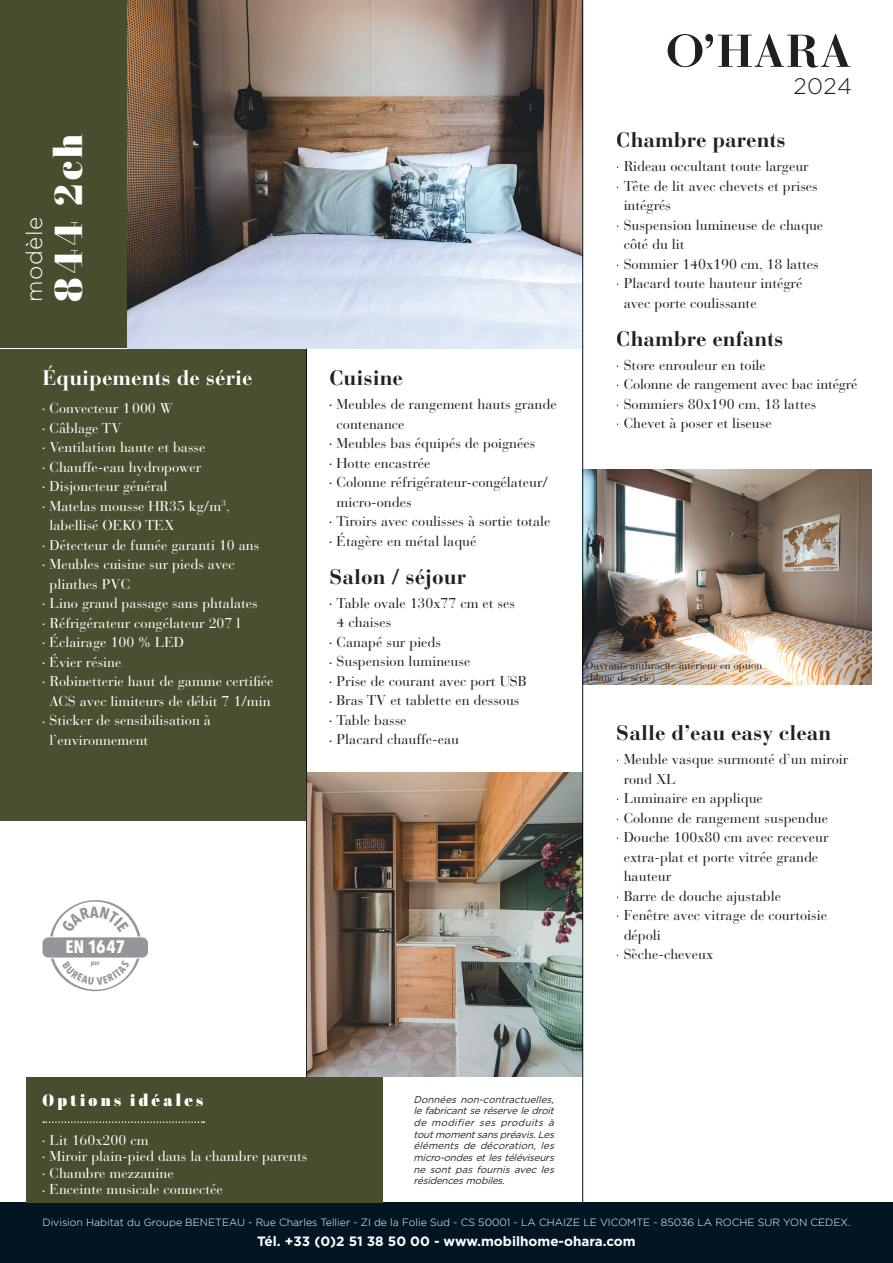
<style>
.page{position:relative;width:893px;height:1263px;background:#fff}
.page>*{position:absolute;margin:0;border:0;box-sizing:border-box;transform-origin:0 0}
.t1{font:900 39px "Abril Display";letter-spacing:.11em;color:#fff}
.t2{font:300 22.5px "Gotham";letter-spacing:.02em;color:#fff}
.t3{font:300 22.5px "Gotham";color:#231f20}
.t4{font:700 21px "Bauer Bodoni Std";color:#231f20}
.t5{font:700 21px "Bauer Bodoni Std";color:#fff}
.t6{font:700 18px "Avenir Next Condensed";color:#fff}
.t7{font:900 16.5px "Abril Display";letter-spacing:.2em;color:#fff}
.t8{font:14.25px/19.5px "Bauer Bodoni Std";color:#231f20}
.t9{font:14.25px/19.5px "Bauer Bodoni Std";color:#fff}
.t10{font:700 13.5px "Gotham";color:#fff}
.t11{font:300 10.5px "Gotham";color:#fff}
.t12{font:10.5px/12px "Bauer Bodoni Std";color:#231f20}
.t13{font:italic 9.75px/11.7px "Gotham";color:#231f20;text-align:justify}
.t14{font:700 6.6px "Avenir Next Condensed";color:#939598}
.s1{font-size:4.8px}
</style>
<div class="page">
<div style="left:0;top:0;width:128px;height:361px;background:#484d2e"></div>
<div style="left:0;top:349px;width:306px;height:472px;background:#4a4f30"></div>
<div style="left:43px;top:937px;width:105px;height:20px;background:#939598;border-radius:6px"></div>
<img style="left:307px;top:773px;width:275px;height:304px">
<img style="left:583px;top:470px;width:289px;height:214px">
<img style="left:128px;top:0;width:454px;height:349px">
<hr style="left:306px;top:349px;width:1px;height:854px;background:#011622">
<hr style="left:582px;top:0;width:1px;height:1205px;background:#011622">
<hr style="left:0;top:348px;width:128px;height:1px;background:#fff">
<div style="left:0;top:1202px;width:893px;height:61px;background:#011622"></div>
<div style="left:26px;top:1077px;width:357px;height:125px;background:#484d2e"></div>
<svg style="left:43px;top:1121px;width:161px;height:2px"></svg>
<svg style="left:668px;top:34px;width:182px;height:34px"></svg>
<svg style="left:51px;top:958px;width:88px;height:33px"></svg>
<svg style="left:50px;top:900px;width:90px;height:36px"></svg>
<h2 class="t2" style="left:20px;top:302px;width:86px;rotate:-90deg">modèle</h2>
<h1 class="t1" style="left:41px;top:302px;width:170px;rotate:-90deg">844 2ch</h1>
<h3 class="t5" style="left:43px;top:365px;width:211px">Équipements de série</h3>
<p class="t9" style="left:43px;top:399px;width:132px"><span class="s1">•</span> Convecteur 1000 W</p>
<p class="t9" style="left:43px;top:418px;width:81px"><span class="s1">•</span> Câblage TV</p>
<p class="t9" style="left:43px;top:438px;width:164px"><span class="s1">•</span> Ventilation haute et basse</p>
<p class="t9" style="left:43px;top:457px;width:160px"><span class="s1">•</span> Chauffe-eau hydropower</p>
<p class="t9" style="left:43px;top:477px;width:126px"><span class="s1">•</span> Disjoncteur général</p>
<p class="t9" style="left:50px;top:496px;width:182px;text-indent:-7px"><span class="s1">•</span> Matelas mousse HR35 kg/m<sup>3</sup>, labellisé OEKO TEX</p>
<p class="t9" style="left:43px;top:535px;width:218px"><span class="s1">•</span> Détecteur de fumée garanti 10 ans</p>
<p class="t9" style="left:50px;top:555px;width:187px;text-indent:-7px"><span class="s1">•</span> Meubles cuisine sur pieds avec plinthes PVC</p>
<p class="t9" style="left:43px;top:594px;width:217px"><span class="s1">•</span> Lino grand passage sans phtalates</p>
<p class="t9" style="left:43px;top:613px;width:199px"><span class="s1">•</span> Réfrigérateur congélateur 207 l</p>
<p class="t9" style="left:43px;top:633px;width:143px"><span class="s1">•</span> Éclairage 100 % LED</p>
<p class="t9" style="left:43px;top:652px;width:80px"><span class="s1">•</span> Évier résine</p>
<p class="t9" style="left:43px;top:672px;width:233px;text-align:center"><span class="s1">•</span> Robinetterie haut de gamme certifiée<br>ACS avec limiteurs de débit 7 1/min</p>
<p class="t9" style="left:50px;top:711px;width:163px;text-indent:-7px"><span class="s1">•</span> Sticker de sensibilisation à l’environnement</p>
<p class="t6" style="left:65px;top:936px;width:62px">EN 1647</p>
<p class="t14" style="left:91px;top:959px;width:10px">par</p>
<h3 class="t4" style="left:330px;top:365px;width:75px">Cuisine</h3>
<p class="t8" style="left:337px;top:395px;width:222px;text-indent:-7px"><span class="s1">•</span> Meubles de rangement hauts grande contenance</p>
<p class="t8" style="left:330px;top:434px;width:207px"><span class="s1">•</span> Meubles bas équipés de poignées</p>
<p class="t8" style="left:330px;top:453px;width:103px"><span class="s1">•</span> Hotte encastrée</p>
<p class="t8" style="left:337px;top:473px;width:213px;text-indent:-7px"><span class="s1">•</span> Colonne réfrigérateur-congélateur/ micro-ondes</p>
<p class="t8" style="left:330px;top:512px;width:222px"><span class="s1">•</span> Tiroirs avec coulisses à sortie totale</p>
<p class="t8" style="left:330px;top:531px;width:149px"><span class="s1">•</span> Étagère en métal laqué</p>
<h3 class="t4" style="left:330px;top:564px;width:138px">Salon / séjour</h3>
<p class="t8" style="left:337px;top:593px;width:180px;text-indent:-7px"><span class="s1">•</span> Table ovale 130x77 cm et ses<br>4 chaises</p>
<p class="t8" style="left:330px;top:632px;width:113px"><span class="s1">•</span> Canapé sur pieds</p>
<p class="t8" style="left:330px;top:652px;width:142px"><span class="s1">•</span> Suspension lumineuse</p>
<p class="t8" style="left:330px;top:671px;width:199px"><span class="s1">•</span> Prise de courant avec port USB</p>
<p class="t8" style="left:330px;top:691px;width:191px"><span class="s1">•</span> Bras TV et tablette en dessous</p>
<p class="t8" style="left:330px;top:710px;width:78px"><span class="s1">•</span> Table basse</p>
<p class="t8" style="left:330px;top:730px;width:131px"><span class="s1">•</span> Placard chauffe-eau</p>
<h2 class="t3" style="left:793px;top:72px;width:60px">2024</h2>
<h3 class="t4" style="left:617px;top:127px;width:171px">Chambre parents</h3>
<p class="t8" style="left:617px;top:157px;width:194px"><span class="s1">•</span> Rideau occultant toute largeur</p>
<p class="t8" style="left:624px;top:176px;width:196px;text-indent:-7px"><span class="s1">•</span> Tête de lit avec chevets et prises intégrés</p>
<p class="t8" style="left:624px;top:215px;width:201px;text-indent:-7px"><span class="s1">•</span> Suspension lumineuse de chaque côté du lit</p>
<p class="t8" style="left:617px;top:254px;width:204px"><span class="s1">•</span> Sommier 140x190 cm, 18 lattes</p>
<p class="t8" style="left:624px;top:274px;width:180px;text-indent:-7px"><span class="s1">•</span> Placard toute hauteur intégré avec porte coulissante</p>
<h3 class="t4" style="left:617px;top:326px;width:168px">Chambre enfants</h3>
<p class="t8" style="left:617px;top:355px;width:151px"><span class="s1">•</span> Store enrouleur en toile</p>
<p class="t8" style="left:617px;top:375px;width:242px"><span class="s1">•</span> Colonne de rangement avec bac intégré</p>
<p class="t8" style="left:617px;top:394px;width:201px"><span class="s1">•</span> Sommiers 80x190 cm, 18 lattes</p>
<p class="t8" style="left:617px;top:414px;width:157px"><span class="s1">•</span> Chevet à poser et liseuse</p>
<p class="t12" style="left:586px;top:659px;width:178px">Ouvrants anthracite intérieur en option (blanc de série)</p>
<h3 class="t4" style="left:617px;top:720px;width:216px">Salle d’eau easy clean</h3>
<p class="t8" style="left:624px;top:750px;width:226px;text-indent:-7px"><span class="s1">•</span> Meuble vasque surmonté d’un miroir rond XL</p>
<p class="t8" style="left:617px;top:789px;width:148px"><span class="s1">•</span> Luminaire en applique</p>
<p class="t8" style="left:617px;top:808px;width:213px"><span class="s1">•</span> Colonne de rangement suspendue</p>
<p class="t8" style="left:624px;top:828px;width:206px;text-indent:-7px"><span class="s1">•</span> Douche 100x80 cm avec receveur extra-plat et porte vitrée grande hauteur</p>
<p class="t8" style="left:617px;top:886px;width:166px"><span class="s1">•</span> Barre de douche ajustable</p>
<p class="t8" style="left:624px;top:906px;width:205px;text-indent:-7px"><span class="s1">•</span> Fenêtre avec vitrage de courtoisie dépoli</p>
<p class="t8" style="left:617px;top:945px;width:98px"><span class="s1">•</span> Sèche-cheveux</p>
<p class="t7" style="left:43px;top:1088px;width:162px">Options idéales</p>
<p class="t9" style="left:43px;top:1130px;width:108px"><span class="s1">•</span> Lit 160x200 cm</p>
<p class="t9" style="left:43px;top:1147px;width:266px"><span class="s1">•</span> Miroir plain-pied dans la chambre parents</p>
<p class="t9" style="left:43px;top:1163px;width:133px"><span class="s1">•</span> Chambre mezzanine</p>
<p class="t9" style="left:43px;top:1180px;width:182px"><span class="s1">•</span> Enceinte musicale connectée</p>
<p class="t13" style="left:414px;top:1093px;width:145px">Données non-contractuelles, lefabricantseréserveledroit de modifier ses produits à toutmomentsanspréavis.Les éléments de décoration, les micro-ondesetlestéléviseurs ne sont pas fournis avec les résidencesmobiles.</p>
<p class="t11" style="left:42px;top:1216px;width:809px">Division Habitat du Groupe BENETEAU - Rue Charles Tellier - ZI de la Folie Sud - CS 50001 - LA CHAIZE LE VICOMTE - 85036 LA ROCHE SUR YON CEDEX.</p>
<p class="t10" style="left:257px;top:1232px;width:380px">Tél. +33 (0)2 51 38 50 00 - www.mobilhome-ohara.com</p>
</div>
